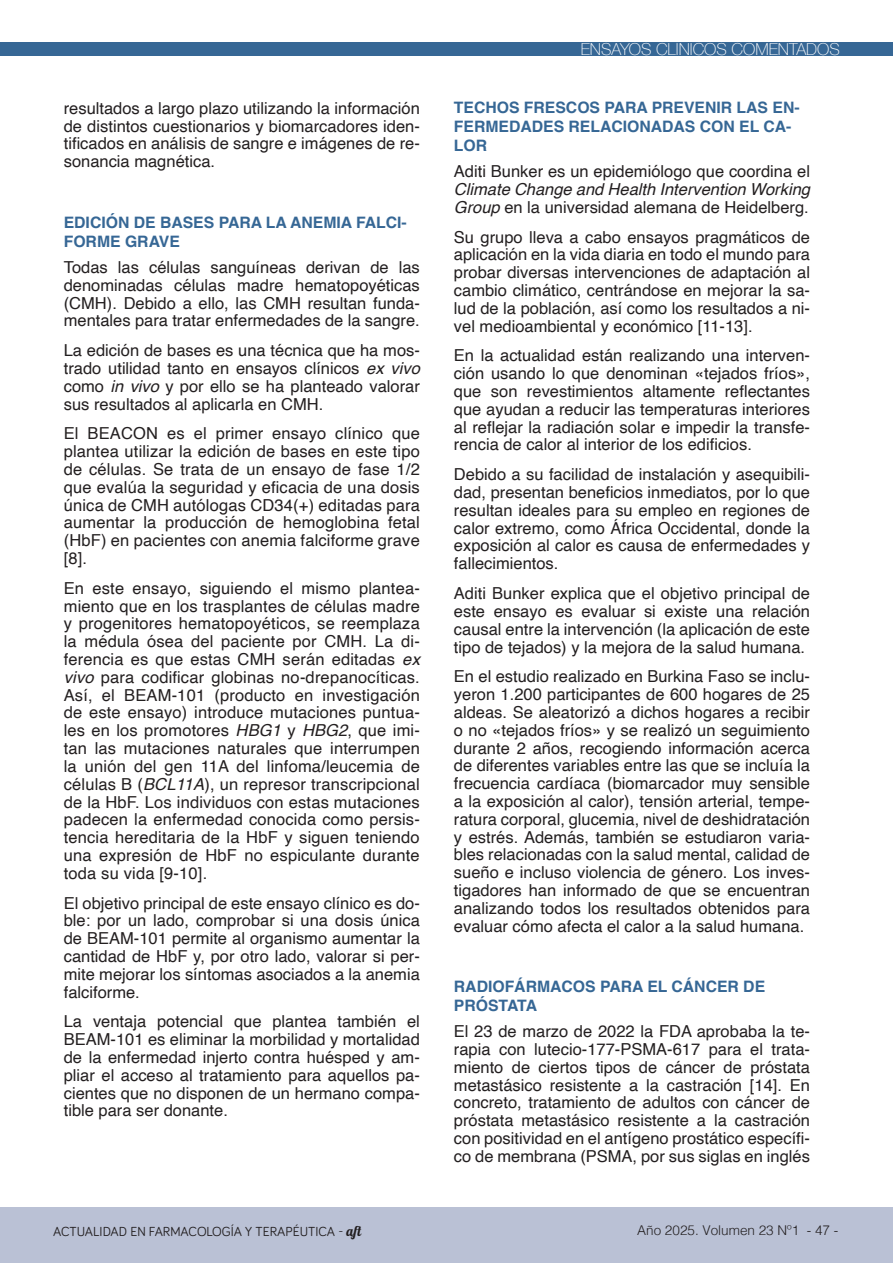
<style>
.page{position:relative;width:893px;height:1263px;background:#fff}
.page>*{position:absolute;margin:0;border:0;box-sizing:border-box;transform-origin:0 0}
.t1{font:16.5px/17.9px "Helvetica";color:#231f20;text-align:justify}
.t2{font:100 16.5px "Helvetica Neue";color:#fff}
.t3{font:700 15.75px/18.8px "Helvetica";color:#366795}
.t4{font:13.5px "Bariol";color:#231f20}
.t5{font:300 13.5px "Helvetica";color:#231f20}
.s1{font-style:italic}
.s2{font-family:"Lobster 1.4"}
</style>
<div class="page">
<div style="left:0;top:1207px;width:893px;height:56px;background:#bac1d5"></div>
<div style="left:0;top:42px;width:893px;height:13px;background:#366795"></div>
<p class="t1" style="left:64px;top:100px;width:358px">resultados a largo plazo utilizando la información de distintos cuestionarios y biomarcadores iden&shy;tificados en análisis de sangre e imágenes de re&shy;sonancia magnética.</p>
<p class="t3" style="left:64px;top:215px;width:345px">EDICIÓN DE BASES PARA LA ANEMIA FALCI-<br>FORME GRAVE</p>
<p class="t1" style="left:64px;top:259px;width:358px">Todas las células sanguíneas derivan de las denominadas células madre hematopoyéticas (CMH). Debido a ello, las CMH resultan funda&shy;mentales para tratar enfermedades de la sangre.</p>
<p class="t1" style="left:64px;top:342px;width:358px">La edición de bases es una técnica que ha mos&shy;trado utilidad tanto en ensayos clínicos <span class="s1">ex vivo </span>como <span class="s1">in vivo</span> y por ello se ha planteado valorar sus resultados al aplicarla en CMH.</p>
<p class="t1" style="left:64px;top:425px;width:358px">El BEACON es el primer ensayo clínico que plantea utilizar la edición de bases en este tipo de células. Se trata de un ensayo de fase 1/2 que evalúa la seguridad y eficacia de una dosis única de CMH autólogas CD34(+) editadas para aumentar la producción de hemoglobina fetal (HbF) en pacientes con anemia falciforme grave [8].</p>
<p class="t1" style="left:64px;top:580px;width:358px">En este ensayo, siguiendo el mismo plantea&shy;miento que en los trasplantes de células madre y progenitores hematopoyéticos, se reemplaza la médula ósea del paciente por CMH. La di&shy;ferencia es que estas CMH serán editadas <span class="s1">ex vivo</span> para codificar globinas no-drepanocíticas.<br>Así, el BEAM-101 (producto en investigación de este ensayo) introduce mutaciones puntua&shy;les en los promotores <span class="s1">HBG1</span> y <span class="s1">HBG2</span>, que imi&shy;tan las mutaciones naturales que interrumpen la unión del gen 11A del linfoma/leucemia de células B (<span class="s1">BCL11A</span>), un represor transcripcional de la HbF. Los individuos con estas mutaciones padecen la enfermedad conocida como persis&shy;tencia hereditaria de la HbF y siguen teniendo una expresión de HbF no espiculante durante toda su vida [9-10].</p>
<p class="t1" style="left:64px;top:894px;width:358px">El objetivo principal de este ensayo clínico es do&shy;ble: por un lado, comprobar si una dosis única de BEAM-101 permite al organismo aumentar la cantidad de HbF y, por otro lado, valorar si per&shy;mite mejorar los síntomas asociados a la anemia falciforme.</p>
<p class="t1" style="left:64px;top:1013px;width:358px">La ventaja potencial que plantea también el BEAM-101 es eliminar la morbilidad y mortalidad de la enfermedad injerto contra huésped y am&shy;pliar el acceso al tratamiento para aquellos pa&shy;cientes que no disponen de un hermano compa&shy;tible para ser donante.</p>
<p class="t4" style="left:53px;top:1222px;width:313px">ACTUALIDAD EN FARMACOLOGÍA Y TERAPÉUTICA - <span class="s2">aft</span></p>
<p class="t2" style="left:581px;top:37px;width:261px">ENSAYOS CLÍNICOS COMENTADOS</p>
<p class="t3" style="left:454px;top:100px;width:347px">TECHOS FRESCOS PARA PREVENIR LAS EN-<br>FERMEDADES RELACIONADAS CON EL CA-<br>LOR</p>
<p class="t1" style="left:454px;top:163px;width:358px">Aditi Bunker es un epidemiólogo que coordina el <span class="s1">Climate Change and Health Intervention Working Group</span> en la universidad alemana de Heidelberg.</p>
<p class="t1" style="left:454px;top:228px;width:358px">Su grupo lleva a cabo ensayos pragmáticos de aplicación en la vida diaria en todo el mundo para probar diversas intervenciones de adaptación al cambio climático, centrándose en mejorar la sa&shy;lud de la población, así como los resultados a ni&shy;vel medioambiental y económico [11-13].</p>
<p class="t1" style="left:454px;top:347px;width:358px">En la actualidad están realizando una interven&shy;ción usando lo que denominan «tejados fríos», que son revestimientos altamente reflectantes que ayudan a reducir las temperaturas interiores al reflejar la radiación solar e impedir la transfe&shy;rencia de calor al interior de los edificios.</p>
<p class="t1" style="left:454px;top:466px;width:358px">Debido a su facilidad de instalación y asequibili&shy;dad, presentan beneficios inmediatos, por lo que resultan ideales para su empleo en regiones de calor extremo, como África Occidental, donde la exposición al calor es causa de enfermedades y fallecimientos.</p>
<p class="t1" style="left:454px;top:585px;width:358px">Aditi Bunker explica que el objetivo principal de este ensayo es evaluar si existe una relación causal entre la intervención (la aplicación de este tipo de tejados) y la mejora de la salud humana.</p>
<p class="t1" style="left:454px;top:668px;width:358px">En el estudio realizado en Burkina Faso se inclu&shy;yeron 1.200 participantes de 600 hogares de 25 aldeas. Se aleatorizó a dichos hogares a recibir o no «tejados fríos» y se realizó un seguimiento durante 2 años, recogiendo información acerca de diferentes variables entre las que se incluía la frecuencia cardíaca (biomarcador muy sensible a la exposición al calor), tensión arterial, tempe&shy;ratura corporal, glucemia, nivel de deshidratación y estrés. Además, también se estudiaron varia&shy;bles relacionadas con la salud mental, calidad de sueño e incluso violencia de género. Los inves&shy;tigadores han informado de que se encuentran analizando todos los resultados obtenidos para evaluar cómo afecta el calor a la salud humana.</p>
<p class="t3" style="left:454px;top:979px;width:313px">RADIOFÁRMACOS PARA EL CÁNCER DE<br>PRÓSTATA</p>
<p class="t1" style="left:454px;top:1023px;width:358px">El 23 de marzo de 2022 la FDA aprobaba la te&shy;rapia con lutecio-177-PSMA-617 para el trata&shy;miento de ciertos tipos de cáncer de próstata metastásico resistente a la castración [14]. En concreto, tratamiento de adultos con cáncer de próstata metastásico resistente a la castración con positividad en el antígeno prostático específi&shy;co de membrana (PSMA, por sus siglas en inglés</p>
<p class="t5" style="left:637px;top:1218px;width:203px">Año 2025. Volumen 23 Nº1 - 47 -</p>
</div>
